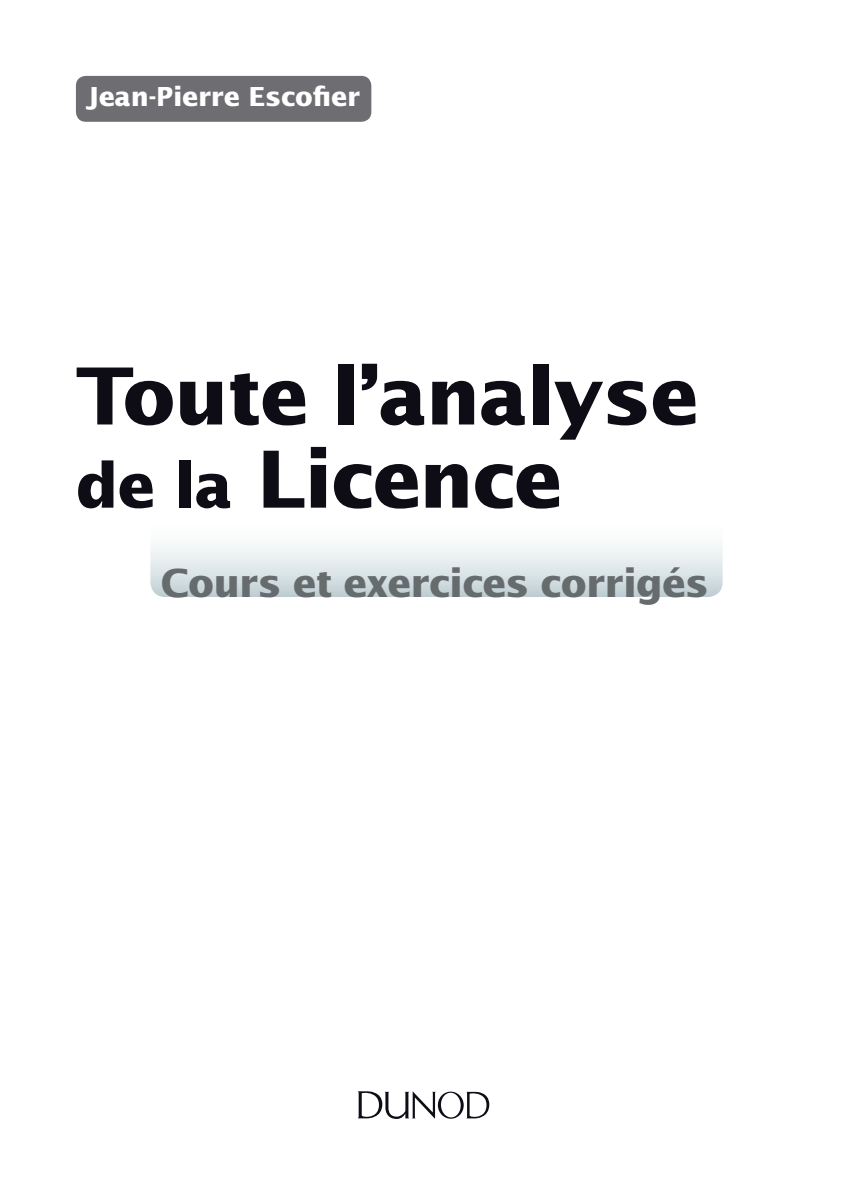
<style>
.page{position:relative;width:847px;height:1194px;background:#fff}
.page>*{position:absolute;margin:0;border:0;box-sizing:border-box;transform-origin:0 0}
.t1{font:700 78.75px/83.1px "Lucida Sans Std";letter-spacing:-.02em;color:#0e0c15}
.t2{font:700 38.5px "Lucida Sans Std";letter-spacing:-.02em;color:#666b6e}
.t3{font:700 26.25px "Lucida Sans Std";letter-spacing:-.01em;color:#fff}
.s1{font-size:61.25px}
</style>
<div class="page">
<svg style="left:358px;top:1091px;width:131px;height:27px"></svg>
<svg style="left:150px;top:545px;width:572px;height:52px"></svg>
<div style="left:76px;top:76px;width:295px;height:46px;background:#6e6d72;border-radius:10px"></div>
<p class="t3" style="left:86px;top:82px;width:276px">Jean-Pierre Escofier</p>
<p class="t1" style="left:76px;top:356px;width:623px">Toute l’analyse <span class="s1">de la</span> Licence</p>
<p class="t2" style="left:161px;top:561px;width:549px">Cours et exercices corrigés</p>
</div>
